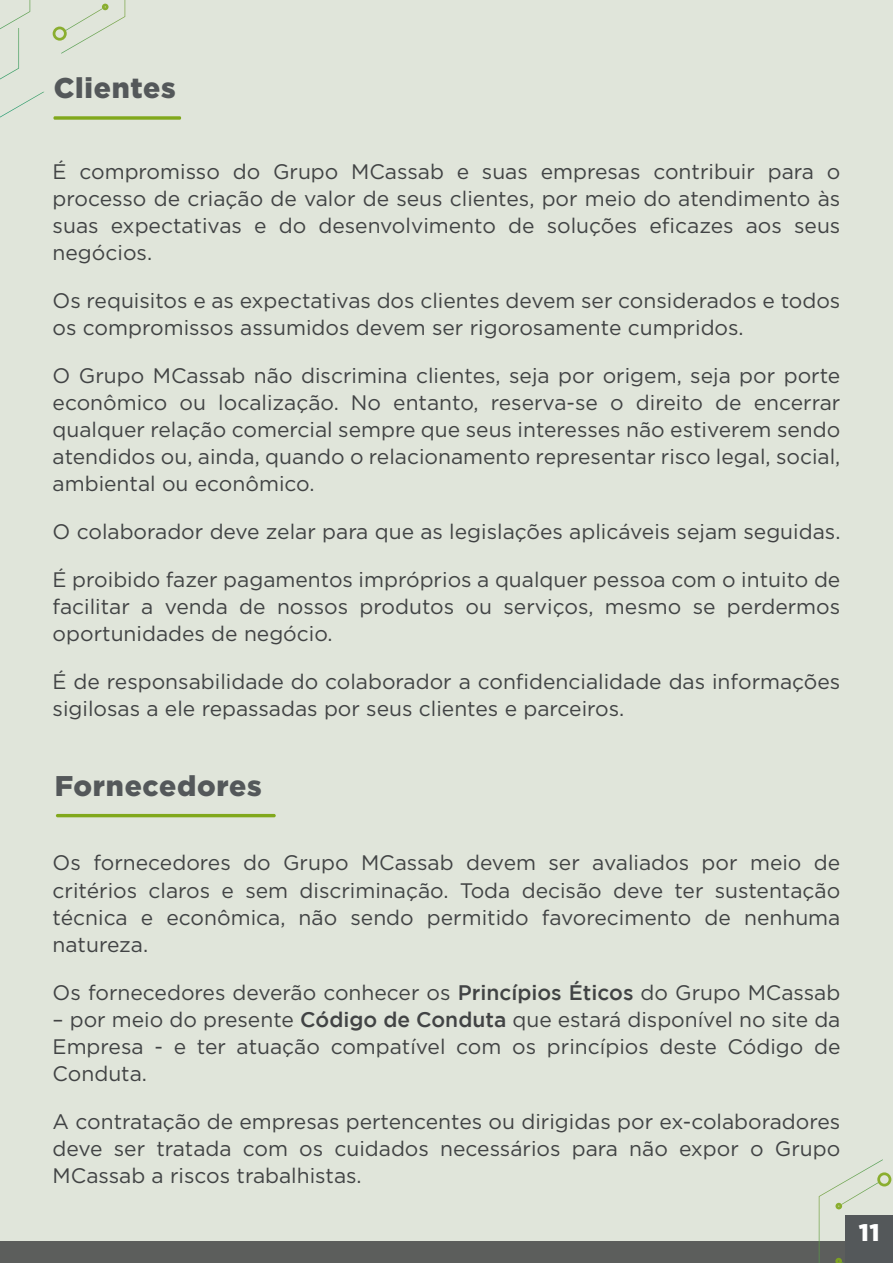
<style>
.page{position:relative;width:893px;height:1263px;background:#e0e5da}
.page>*{position:absolute;margin:0;border:0;box-sizing:border-box;transform-origin:0 0}
.t1{font:900 28.5px "Gotham";letter-spacing:.025em;color:#54585a}
.t2{font:900 24px "Gotham";color:#fff}
.t3{font:21px/27px "Gotham";color:#414344;text-align:justify}
.s1{font-weight:500}
</style>
<div class="page">
<div style="left:0;top:1241px;width:893px;height:22px;background:#5c5e5c"></div>
<svg style="left:0;top:0;width:125px;height:120px"></svg>
<svg style="left:819px;top:1159px;width:73px;height:104px"></svg>
<svg style="left:54px;top:116px;width:127px;height:4px"></svg>
<hr style="left:56px;top:814px;width:220px;height:3px;background:#81a81c;border-radius:2px">
<div style="left:845px;top:1215px;width:48px;height:48px;background:#54585a"></div>
<h1 class="t1" style="left:54px;top:72px;width:123px">Clientes</h1>
<p class="t3" style="left:53px;top:158px;width:789px">É compromisso do Grupo MCassab e suas empresas contribuir para o processo de criação de valor de seus clientes, por meio do atendimento às suas expectativas e do desenvolvimento de soluções eficazes aos seus negócios.</p>
<p class="t3" style="left:53px;top:287px;width:789px">Os requisitos e as expectativas dos clientes devem ser considerados e todos os compromissos assumidos devem ser rigorosamente cumpridos.</p>
<p class="t3" style="left:53px;top:362px;width:789px">O Grupo MCassab não discrimina clientes, seja por origem, seja por porte econômico ou localização. No entanto, reserva-se o direito de encerrar qualquer relação comercial sempre que seus interesses não estiverem sendo atendidos ou, ainda, quando o relacionamento representar risco legal, social, ambiental ou econômico.</p>
<p class="t3" style="left:53px;top:518px;width:789px">O colaborador deve zelar para que as legislações aplicáveis sejam seguidas.</p>
<p class="t3" style="left:53px;top:566px;width:789px">É proibido fazer pagamentos impróprios a qualquer pessoa com o intuito de facilitar a venda de nossos produtos ou serviços, mesmo se perdermos oportunidades de negócio.</p>
<p class="t3" style="left:53px;top:668px;width:789px">É de responsabilidade do colaborador a confidencialidade das informações sigilosas a ele repassadas por seus clientes e parceiros.</p>
<h1 class="t1" style="left:55px;top:769px;width:208px">Fornecedores</h1>
<p class="t3" style="left:53px;top:849px;width:789px">Os fornecedores do Grupo MCassab devem ser avaliados por meio de critérios claros e sem discriminação. Toda decisão deve ter sustentação técnica e econômica, não sendo permitido favorecimento de nenhuma natureza.</p>
<p class="t3" style="left:53px;top:978px;width:789px">Os fornecedores deverão conhecer os <span class="s1">Princípios Éticos</span> do Grupo MCassab</p>
<p class="t3" style="left:53px;top:1005px;width:789px">– por meio do presente <span class="s1">Código de Conduta</span> que estará disponível no site da Empresa - e ter atuação compatível com os princípios deste Código de Conduta.</p>
<p class="t3" style="left:53px;top:1107px;width:789px">A contratação de empresas pertencentes ou dirigidas por ex-colaboradores deve ser tratada com os cuidados necessários para não expor o Grupo MCassab a riscos trabalhistas.</p>
<p class="t2" style="left:859px;top:1218px;width:22px">11</p>
</div>
